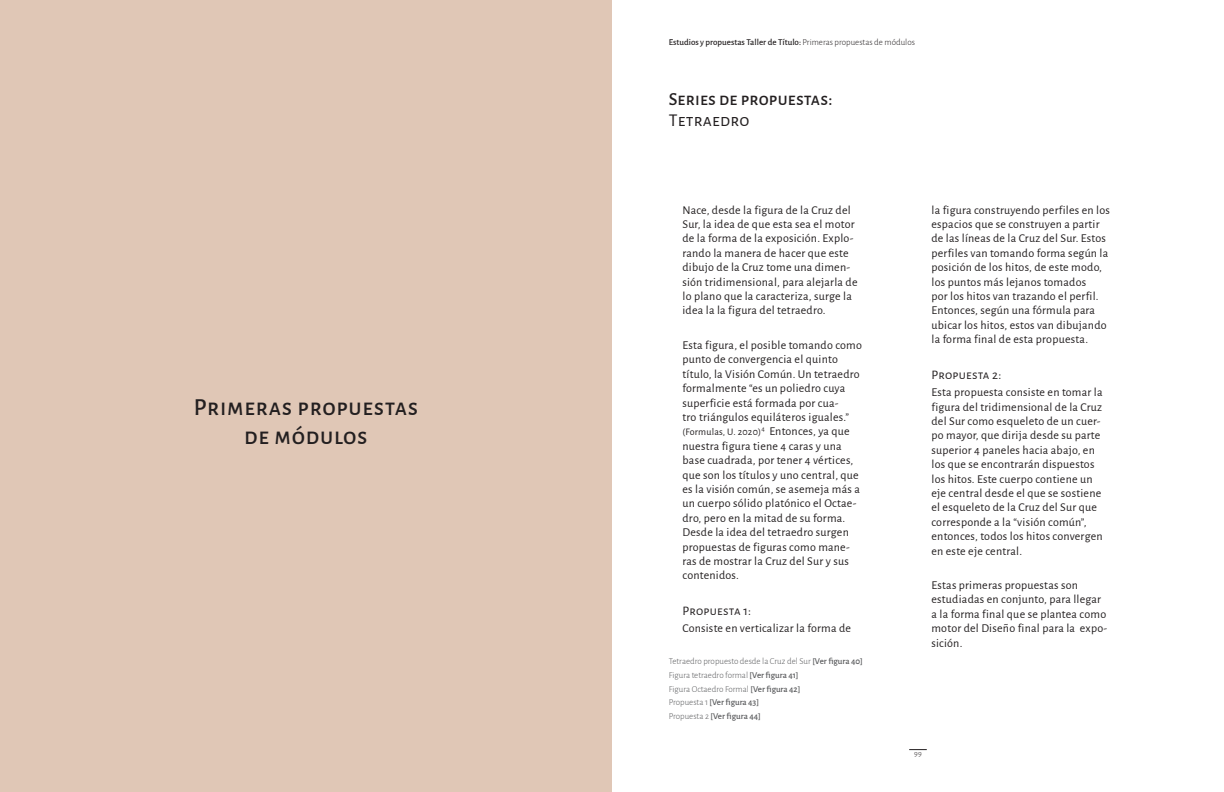
<style>
.page{position:relative;width:1224px;height:792px;background:#fff}
.page>*{position:absolute;margin:0;border:0;box-sizing:border-box;transform-origin:0 0}
.t1{font:500 24px/28.8px "Alegreya Sans SC";letter-spacing:.03em;color:#231f20;text-align:center}
.t2{font:500 18px "Alegreya Sans SC";letter-spacing:.01em;color:#231f20}
.t3{font:18px "Alegreya Sans SC";letter-spacing:.01em;color:#231f20}
.t4{font:13px "Alegreya Sans SC";letter-spacing:.02em;color:#231f20}
.t5{font:12px/14.4px "Alegreya Sans";letter-spacing:.02em;color:#231f20}
.t6{font:10px "Alegreya Sans";letter-spacing:.02em;color:#231f20}
.t7{font:300 9px/13.6px "Alegreya Sans";color:#57585a}
.t8{font:500 9px "Alegreya Sans";color:#231f20}
.t9{font:300 8px "Alegreya Sans";color:#231f20}
.s1{font-weight:300}
.s2{font-size:12px}
.s3{font-weight:500}
</style>
<div class="page">
<svg style="left:909px;top:749px;width:18px;height:1px"></svg>
<div style="left:0;top:0;width:612px;height:792px;background:#e0c7b6"></div>
<h1 class="t1" style="left:194px;top:392px;width:226px">Primeras propuestas de módulos</h1>
<p class="t8" style="left:669px;top:35px;width:248px">Estudios y propuestas Taller de Título: <span class="s1">Primeras propuestas de módulos</span></p>
<h2 class="t2" style="left:669px;top:86px;width:165px">Series de propuestas:</h2>
<h2 class="t3" style="left:669px;top:108px;width:82px">Tetraedro</h2>
<p class="t5" style="left:682px;top:202px;width:177px">Nace, desde la figura de la Cruz del Sur, la idea de que esta sea el motor de la forma de la exposición. Explo&shy;rando la manera de hacer que este dibujo de la Cruz tome una dimen&shy;sión tridimensional, para alejarla de lo plano que la caracteriza, surge la idea la la figura del tetraedro.</p>
<p class="t5" style="left:682px;top:337px;width:181px">Esta figura, el posible tomando como punto de convergencia el quinto título, la Visión Común. Un tetraedro formalmente “es un poliedro cuya superficie está formada por cua-<br>tro triángulos equiláteros iguales.”</p>
<p class="t6" style="left:682px;top:425px;width:169px">(Formulas, U. 2020)<sup>4</sup> <span class="s2">Entonces, ya que</span></p>
<p class="t5" style="left:682px;top:438px;width:179px">nuestra figura tiene 4 caras y una base cuadrada, por tener 4 vértices, que son los títulos y uno central, que es la visión común, se asemeja más a un cuerpo sólido platónico el Octae&shy;dro, pero en la mitad de su forma.<br>Desde la idea del tetraedro surgen propuestas de figuras como mane&shy;ras de mostrar la Cruz del Sur y sus contenidos.</p>
<p class="t4" style="left:682px;top:602px;width:70px">Propuesta 1:</p>
<p class="t5" style="left:682px;top:621px;width:170px">Consiste en verticalizar la forma de</p>
<p class="t7" style="left:669px;top:654px;width:196px">Tetraedro propuesto desde la Cruz del Sur <span class="s3">[Ver figura 40] </span>Figura tetraedro formal <span class="s3">[Ver figura 41]<br></span>Figura Octaedro Formal <span class="s3">[Ver figura 42]<br></span>Propuesta 1 <span class="s3">[Ver figura 43]<br></span>Propuesta 2 <span class="s3">[Ver figura 44]</span></p>
<p class="t5" style="left:931px;top:202px;width:180px">la figura construyendo perfiles en los espacios que se construyen a partir de las líneas de la Cruz del Sur. Estos perfiles van tomando forma según la posición de los hitos, de este modo, los puntos más lejanos tomados<br>por los hitos van trazando el perfil.<br>Entonces, según una fórmula para ubicar los hitos, estos van dibujando la forma final de esta propuesta.</p>
<p class="t4" style="left:931px;top:366px;width:72px">Propuesta 2:</p>
<p class="t5" style="left:931px;top:384px;width:173px">Esta propuesta consiste en tomar la figura del tridimensional de la Cruz del Sur como esqueleto de un cuer&shy;po mayor, que dirija desde su parte superior 4 paneles hacia abajo, en los que se encontrarán dispuestos los hitos. Este cuerpo contiene un eje central desde el que se sostiene el esqueleto de la Cruz del Sur que corresponde a la “visión común”, entonces, todos los hitos convergen en este eje central.</p>
<p class="t5" style="left:931px;top:577px;width:177px">Estas primeras propuestas son estudiadas en conjunto, para llegar a la forma final que se plantea como motor del Diseño final para la expo&shy;sición.</p>
<p class="t9" style="left:914px;top:748px;width:9px">99</p>
</div>
